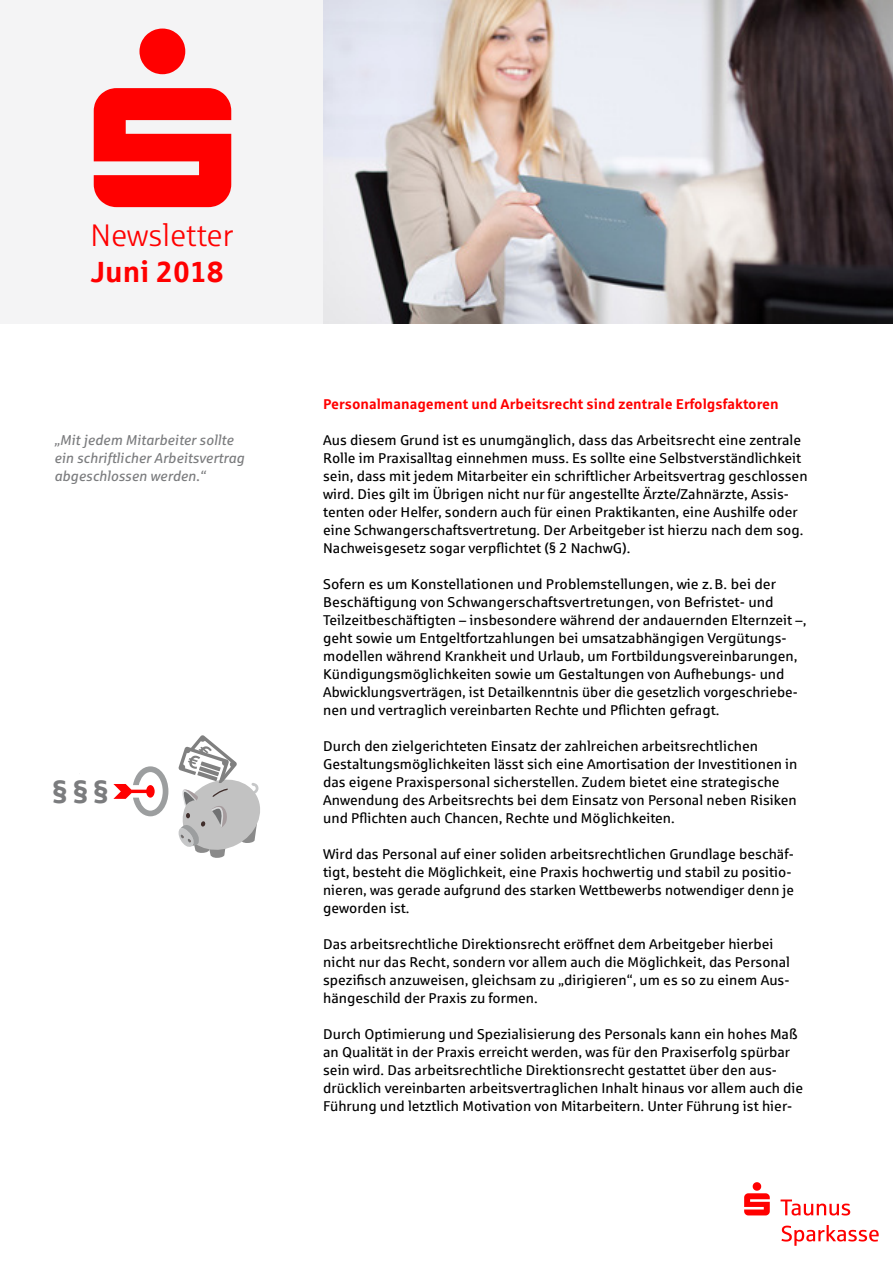
<style>
.page{position:relative;width:893px;height:1263px;background:#fff}
.page>*{position:absolute;margin:0;border:0;box-sizing:border-box;transform-origin:0 0}
.t1{font:31.05px "Sparkasse Lt";color:#f00}
.t2{font:700 30.45px "Sparkasse Rg";color:#7b7c7e}
.t3{font:700 29.25px "Sparkasse Rg";color:#f00}
.t4{font:14.25px/18px "Sparkasse Rg";color:#000}
.t5{font:italic 14.25px/18px "Sparkasse Rg";color:#7b7c7e}
.t6{font:700 14.25px "Sparkasse Rg";color:#f00}
</style>
<div class="page">
<div style="left:0;top:0;width:323px;height:323px;background:#f4f4f5"></div>
<svg style="left:94px;top:29px;width:137px;height:178px"></svg>
<img style="left:323px;top:0;width:570px;height:323px">
<svg style="left:781px;top:1225px;width:98px;height:21px"></svg>
<svg style="left:781px;top:1199px;width:69px;height:16px"></svg>
<svg style="left:744px;top:1182px;width:26px;height:33px"></svg>
<svg style="left:113px;top:766px;width:55px;height:50px"></svg>
<svg style="left:178px;top:735px;width:82px;height:123px"></svg>
<p class="t1" style="left:90px;top:217px;width:145px">Newsletter</p>
<p class="t3" style="left:90px;top:253px;width:135px">Juni 2018</p>
<p class="t5" style="left:54px;top:431px;width:192px">„Mit jedem Mitarbeiter sollte ein schriftlicher Arbeitsvertrag abgeschlossen werden.“</p>
<p class="t2" style="left:52px;top:773px;width:58px">§ § §</p>
<p class="t6" style="left:323px;top:395px;width:457px">Personalmanagement und Arbeitsrecht sind zentrale Erfolgsfaktoren</p>
<p class="t4" style="left:323px;top:431px;width:486px">Aus diesem Grund ist es unumgänglich, dass das Arbeitsrecht eine zentrale Rolle im Praxisalltag einnehmen muss. Es sollte eine Selbstverständlichkeit sein, dass mit jedem Mitarbeiter ein schriftlicher Arbeitsvertrag geschlossen wird. Dies gilt im Übrigen nicht nur für angestellte Ärzte/Zahnärzte, Assis&shy;tenten oder Helfer, sondern auch für einen Praktikanten, eine Aushilfe oder eine Schwangerschaftsvertretung. Der Arbeitgeber ist hierzu nach dem sog.<br>Nachweisgesetz sogar verpflichtet (§ 2 NachwG).</p>
<p class="t4" style="left:323px;top:575px;width:485px">Sofern es um Konstellationen und Problemstellungen, wie z.B. bei der Beschäftigung von Schwangerschaftsvertretungen, von Befristet- und Teilzeitbeschäftigten – insbesondere während der andauernden Elternzeit –, geht sowie um Entgeltfortzahlungen bei umsatzabhängigen Vergütungs&shy;modellen während Krankheit und Urlaub, um Fortbildungsvereinbarungen, Kündigungsmöglichkeiten sowie um Gestaltungen von Aufhebungs- und Abwicklungsverträgen, ist Detailkenntnis über die gesetzlich vorgeschriebe&shy;nen und vertraglich vereinbarten Rechte und Pflichten gefragt.</p>
<p class="t4" style="left:323px;top:737px;width:476px">Durch den zielgerichteten Einsatz der zahlreichen arbeitsrechtlichen Gestaltungsmöglichkeiten lässt sich eine Amortisation der Investitionen in das eigene Praxispersonal sicherstellen. Zudem bietet eine strategische Anwendung des Arbeitsrechts bei dem Einsatz von Personal neben Risiken und Pflichten auch Chancen, Rechte und Möglichkeiten.</p>
<p class="t4" style="left:323px;top:845px;width:472px">Wird das Personal auf einer soliden arbeitsrechtlichen Grundlage beschäf&shy;tigt, besteht die Möglichkeit, eine Praxis hochwertig und stabil zu positio&shy;nieren, was gerade aufgrund des starken Wettbewerbs notwendiger denn je geworden ist.</p>
<p class="t4" style="left:323px;top:935px;width:468px">Das arbeitsrechtliche Direktionsrecht eröffnet dem Arbeitgeber hierbei nicht nur das Recht, sondern vor allem auch die Möglichkeit, das Personal spezifisch anzuweisen, gleichsam zu „dirigieren“, um es so zu einem Aus&shy;hängeschild der Praxis zu formen.</p>
<p class="t4" style="left:323px;top:1025px;width:482px">Durch Optimierung und Spezialisierung des Personals kann ein hohes Maß an Qualität in der Praxis erreicht werden, was für den Praxiserfolg spürbar sein wird. Das arbeitsrechtliche Direktionsrecht gestattet über den aus&shy;drücklich vereinbarten arbeitsvertraglichen Inhalt hinaus vor allem auch die Führung und letztlich Motivation von Mitarbeitern. Unter Führung ist hier-</p>
</div>
